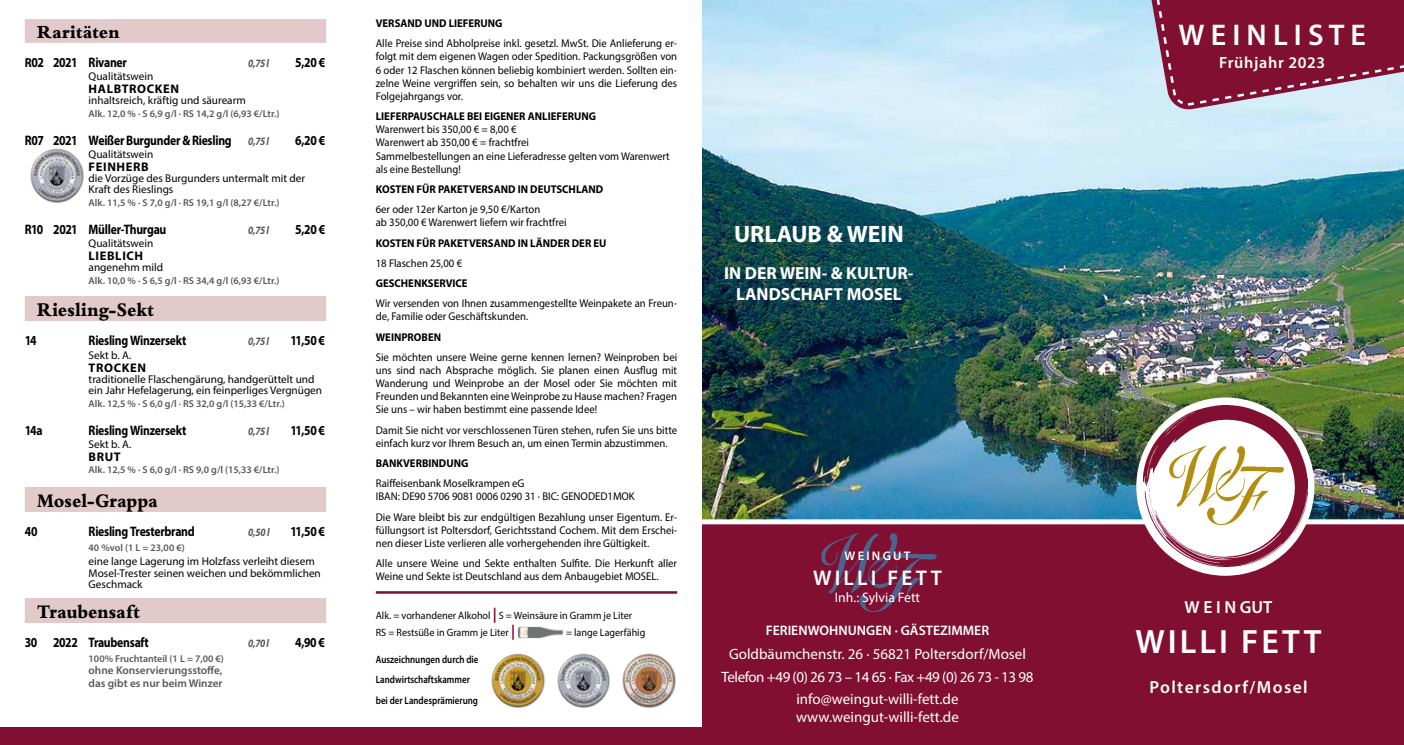
<style>
.page{position:relative;width:1404px;height:745px;background:#fff}
.page>*{position:absolute;margin:0;border:0;box-sizing:border-box;transform-origin:0 0}
.t1{font:600 33.75px "Myriad Pro";letter-spacing:.09em;color:#fff}
.t2{font:600 30px "Myriad Pro";color:#fff}
.t3{font:700 23.75px "Myriad Pro";color:#fff}
.t4{font:600 21.25px "Myriad Pro";letter-spacing:.15em;color:#fff}
.t5{font:800 20px "Bembo";color:#000;scale:.9 1}
.t6{font:800 19px "Bembo";color:#000;scale:.95 1}
.t7{font:700 17.5px/21.2px "Myriad Pro";color:#fff;text-align:center}
.t8{font:600 17.5px "Myriad Pro";letter-spacing:.08em;color:#fff}
.t9{font:600 16.25px "Myriad Pro";letter-spacing:.04em;color:#fff}
.t10{font:15px/22.5px "Myriad Pro";color:#fff;text-align:center}
.t11{font:700 13.75px "Myriad Pro";letter-spacing:-.025em;color:#000;scale:.85 1}
.t12{font:600 13.75px "Myriad Pro";color:#fff}
.t13{font:13.75px "Myriad Pro";color:#fff}
.t14{font:700 12.5px "Myriad Pro";letter-spacing:.05em;color:#000}
.t15{font:600 12.5px "Myriad Pro";letter-spacing:.18em;color:#fff}
.t16{font:11.25px/13.1px "Myriad Pro";color:#000;scale:.95 1}
.t17{font:11.25px/11.2px "Myriad Pro";color:#000}
.t18{font:700 11.25px "Myriad Pro";color:#000;scale:.95 1}
.t19{font:600 11.25px/12.5px "Myriad Pro";color:#58585a}
.t20{font:italic 700 11.25px "Myriad Pro";letter-spacing:-.055em;color:#58585a;scale:.85 1}
.t21{font:10.62px/17.1px "Myriad Pro";color:#000;scale:.95 1}
.t22{font:600 10.62px/20.9px "Myriad Pro";color:#000;scale:.84 1}
.t23{font:600 10px "Myriad Pro";color:#58585a}
.s1{font-size:13px}
.s2{font-style:italic;font-size:11.25px;color:#58585a}
.s3{font-weight:700;font-size:15px;color:#800f32}
</style>
<div class="page">
<div style="left:0;top:726px;width:1403px;height:18px;background:#800f32"></div>
<img style="left:702px;top:0;width:701px;height:519px">
<div style="left:702px;top:521px;width:701px;height:223px;background:#800f32"></div>
<svg style="left:1149px;top:0;width:254px;height:111px;background:#923f5d"></svg>
<div style="left:1136px;top:397px;width:178px;height:178px;background:#fff;border-radius:50%"></div>
<img style="left:821px;top:533px;width:116px;height:79px">
<div style="left:696px;top:519px;width:707px;height:5px;background:#fff"></div>
<img style="left:1143px;top:405px;width:163px;height:161px">
<img style="left:1159px;top:439px;width:132px;height:93px">
<div style="left:25px;top:19px;width:301px;height:24px;background:#e1cac9"></div>
<div style="left:25px;top:296px;width:301px;height:25px;background:#e1cac9"></div>
<div style="left:25px;top:486px;width:301px;height:25px;background:#e1cac9"></div>
<div style="left:25px;top:597px;width:301px;height:25px;background:#e1cac9"></div>
<img style="left:30px;top:148px;width:54px;height:55px">
<img style="left:491px;top:653px;width:54px;height:55px">
<img style="left:557px;top:653px;width:53px;height:55px">
<img style="left:622px;top:653px;width:54px;height:55px">
<img style="left:517px;top:626px;width:47px;height:12px">
<hr style="left:376px;top:590px;width:301px;height:3px;background:#800f32">
<h3 class="t6" style="left:37px;top:21px;width:88px">Raritäten</h3>
<p class="t11" style="left:25px;top:53px;width:122px"><span class="s1">R</span>02 2021 Rivaner</p>
<p class="t20" style="left:248px;top:56px;width:26px">0,75 l</p>
<p class="t11" style="left:295px;top:53px;width:37px">5,20 €</p>
<p class="t17" style="left:89px;top:71px;width:66px">Qualitätswein</p>
<p class="t14" style="left:89px;top:80px;width:92px">HALBTROCKEN</p>
<p class="t17" style="left:89px;top:94px;width:159px">inhaltsreich, kräftig und säurearm</p>
<p class="t23" style="left:89px;top:107px;width:192px">Alk. 12,0 % · S 6,9 g/l · RS 14,2 g/l (6,93 €/Ltr.)</p>
<p class="t11" style="left:25px;top:131px;width:289px">R07 2021 Weißer Burgunder &amp; Riesling <span class="s2">0,75 l</span></p>
<p class="t11" style="left:295px;top:131px;width:37px">6,20 €</p>
<p class="t17" style="left:89px;top:148px;width:66px">Qualitätswein</p>
<p class="t14" style="left:89px;top:158px;width:62px">FEINHERB</p>
<p class="t17" style="left:89px;top:172px;width:218px">die Vorzüge des Burgunders untermalt mit der<br>Kraft des Rieslings</p>
<p class="t23" style="left:89px;top:196px;width:192px">Alk. 11,5 % · S 7,0 g/l · RS 19,1 g/l (8,27 €/Ltr.)</p>
<p class="t11" style="left:25px;top:220px;width:168px">R10 2021 Müller-Thurgau</p>
<p class="t20" style="left:248px;top:222px;width:26px">0,75 l</p>
<p class="t11" style="left:295px;top:220px;width:37px">5,20 €</p>
<p class="t17" style="left:89px;top:238px;width:66px">Qualitätswein</p>
<p class="t14" style="left:89px;top:247px;width:56px">LIEBLICH</p>
<p class="t17" style="left:89px;top:261px;width:76px">angenehm mild</p>
<p class="t23" style="left:89px;top:274px;width:192px">Alk. 10,0 % · S 6,5 g/l · RS 34,4 g/l (6,93 €/Ltr.)</p>
<h3 class="t5" style="left:37px;top:298px;width:131px">Riesling-Sekt</h3>
<p class="t11" style="left:25px;top:331px;width:16px">14</p>
<p class="t11" style="left:89px;top:331px;width:117px">Riesling Winzersekt</p>
<p class="t20" style="left:248px;top:334px;width:26px">0,75 l</p>
<p class="t11" style="left:290px;top:331px;width:42px">11,50 €</p>
<p class="t17" style="left:89px;top:349px;width:44px">Sekt b. A.</p>
<p class="t14" style="left:89px;top:359px;width:59px">TROCKEN</p>
<p class="t17" style="left:89px;top:373px;width:235px">traditionelle Flaschengärung, handgerüttelt und ein Jahr Hefelagerung, ein feinperliges Vergnügen</p>
<p class="t23" style="left:89px;top:396px;width:198px">Alk. 12,5 % · S 6,0 g/l · RS 32,0 g/l (15,33 €/Ltr.)</p>
<p class="t11" style="left:25px;top:421px;width:23px">14a</p>
<p class="t11" style="left:89px;top:421px;width:117px">Riesling Winzersekt</p>
<p class="t20" style="left:248px;top:423px;width:26px">0,75 l</p>
<p class="t11" style="left:290px;top:421px;width:42px">11,50 €</p>
<p class="t17" style="left:89px;top:438px;width:44px">Sekt b. A.</p>
<p class="t14" style="left:89px;top:448px;width:34px">BRUT</p>
<p class="t23" style="left:89px;top:463px;width:192px">Alk. 12,5 % · S 6,0 g/l · RS 9,0 g/l (15,33 €/Ltr.)</p>
<h3 class="t5" style="left:37px;top:489px;width:135px">Mosel-Grappa</h3>
<p class="t11" style="left:25px;top:522px;width:17px">40</p>
<p class="t11" style="left:89px;top:522px;width:126px">Riesling Tresterbrand</p>
<p class="t20" style="left:248px;top:525px;width:27px">0,50 l</p>
<p class="t11" style="left:290px;top:522px;width:42px">11,50 €</p>
<p class="t23" style="left:89px;top:540px;width:98px">40 %vol (1 L = 23,00 €)</p>
<p class="t17" style="left:89px;top:555px;width:234px">eine lange Lagerung im Holzfass verleiht diesem<br>Mosel-Trester seinen weichen und bekömmlichen<br>Geschmack</p>
<h3 class="t5" style="left:37px;top:600px;width:116px">Traubensaft</h3>
<p class="t11" style="left:25px;top:633px;width:147px">30 2022 Traubensaft</p>
<p class="t20" style="left:248px;top:636px;width:26px">0,70 l</p>
<p class="t11" style="left:295px;top:633px;width:37px">4,90 €</p>
<p class="t23" style="left:89px;top:651px;width:137px">100% Fruchtanteil (1 L = 7,00 €)</p>
<p class="t19" style="left:89px;top:663px;width:135px">ohne Konservierungsstoffe, das gibt es nur beim Winzer</p>
<p class="t18" style="left:376px;top:16px;width:135px">VERSAND UND LIEFERUNG</p>
<p class="t16" style="left:376px;top:37px;width:319px;text-align:justify">Alle Preise sind Abholpreise inkl. gesetzl. MwSt. Die Anlieferung er&shy;folgt mit dem eigenen Wagen oder Spedition. Packungsgrößen von 6 oder 12 Flaschen können beliebig kombiniert werden. Sollten ein&shy;zelne Weine vergriffen sein, so behalten wir uns die Lieferung des Folgejahrgangs vor.</p>
<p class="t18" style="left:376px;top:109px;width:233px">LIEFERPAUSCHALE BEI EIGENER ANLIEFERUNG</p>
<p class="t16" style="left:376px;top:123px;width:311px">Warenwert bis 350,00 € = 8,00 €<br>Warenwert ab 350,00 € = frachtfrei<br>Sammelbestellungen an eine Lieferadresse gelten vom Warenwert als eine Bestellung!</p>
<p class="t18" style="left:376px;top:182px;width:241px">KOSTEN FÜR PAKETVERSAND IN DEUTSCHLAND</p>
<p class="t16" style="left:376px;top:202px;width:202px">6er oder 12er Karton je 9,50 €/Karton<br>ab 350,00 € Warenwert liefern wir frachtfrei</p>
<p class="t18" style="left:376px;top:235px;width:244px">KOSTEN FÜR PAKETVERSAND IN LÄNDER DER EU</p>
<p class="t16" style="left:376px;top:256px;width:92px">18 Flaschen 25,00 €</p>
<p class="t18" style="left:376px;top:276px;width:98px">GESCHENKSERVICE</p>
<p class="t16" style="left:376px;top:296px;width:319px">Wir versenden von Ihnen zusammengestellte Weinpakete an Freun&shy;de, Familie oder Geschäftskunden.</p>
<p class="t18" style="left:376px;top:329px;width:70px">WEINPROBEN</p>
<p class="t16" style="left:376px;top:350px;width:319px;text-align:justify">Sie möchten unsere Weine gerne kennen lernen? Weinproben bei uns sind nach Absprache möglich. Sie planen einen Ausflug mit Wanderung und Weinprobe an der Mosel oder Sie möchten mit Freunden und Bekannten eine Weinprobe zu Hause machen? Fragen Sie uns – wir haben bestimmt eine passende Idee!</p>
<p class="t16" style="left:376px;top:423px;width:319px">Damit Sie nicht vor verschlossenen Türen stehen, rufen Sie uns bitte einfach kurz vor Ihrem Besuch an, um einen Termin abzustimmen.</p>
<p class="t18" style="left:376px;top:455px;width:99px">BANKVERBINDUNG</p>
<p class="t16" style="left:376px;top:476px;width:274px">Raiffeisenbank Moselkrampen eG<br>IBAN: DE90 5706 9081 0006 0290 31 · BIC: GENODED1MOK</p>
<p class="t16" style="left:376px;top:509px;width:319px;text-align:justify">Die Ware bleibt bis zur endgültigen Bezahlung unser Eigentum. Er&shy;füllungsort ist Poltersdorf, Gerichtsstand Cochem. Mit dem Erschei&shy;nen dieser Liste verlieren alle vorhergehenden ihre Gültigkeit.</p>
<p class="t16" style="left:376px;top:556px;width:319px">Alle unsere Weine und Sekte enthalten Sulfite. Die Herkunft aller<br>Weine und Sekte ist Deutschland aus dem Anbaugebiet MOSEL.</p>
<p class="t21" style="left:376px;top:606px;width:271px">Alk. = vorhandener Alkohol <span class="s3">|</span> S = Weinsäure in Gramm je Liter<br>RS = Restsüße in Gramm je Liter <span class="s3">|</span></p>
<p class="t21" style="left:566px;top:623px;width:85px">= lange Lagerfähig</p>
<p class="t22" style="left:376px;top:647px;width:124px">Auszeichnungen durch die<br>Landwirtschaftskammer bei der Landesprämierung</p>
<h3 class="t3" style="left:734px;top:219px;width:171px">URLAUB &amp; WEIN</h3>
<h3 class="t7" style="left:724px;top:262px;width:191px">IN DER WEIN- &amp; KULTUR-<br>LANDSCHAFT MOSEL</h3>
<p class="t15" style="left:844px;top:547px;width:67px">WEINGUT</p>
<h3 class="t4" style="left:813px;top:564px;width:130px">WILLI FETT</h3>
<p class="t13" style="left:834px;top:588px;width:87px">Inh.: Sylvia Fett</p>
<p class="t12" style="left:765px;top:621px;width:225px">FERIENWOHNUNGEN · GÄSTEZIMMER</p>
<h3 class="t10" style="left:721px;top:642px;width:313px">Goldbäumchenstr. 26 · 56821 Poltersdorf/Mosel<br>Telefon +49 (0) 26 73 – 14 65 · Fax +49 (0) 26 73 - 13 98 info@weingut-willi-fett.de</h3>
<h3 class="t10" style="left:796px;top:705px;width:164px">www.weingut-willi-fett.de</h3>
<h2 class="t2" style="left:1178px;top:15px;width:189px">W E I N L I S T E</h2>
<h3 class="t9" style="left:1219px;top:53px;width:107px">Frühjahr 2023</h3>
<h3 class="t8" style="left:1184px;top:595px;width:89px">W E I N GUT</h3>
<h1 class="t1" style="left:1135px;top:619px;width:188px">WILLI FETT</h1>
<h3 class="t8" style="left:1149px;top:675px;width:160px">Poltersdorf/Mosel</h3>
</div>
